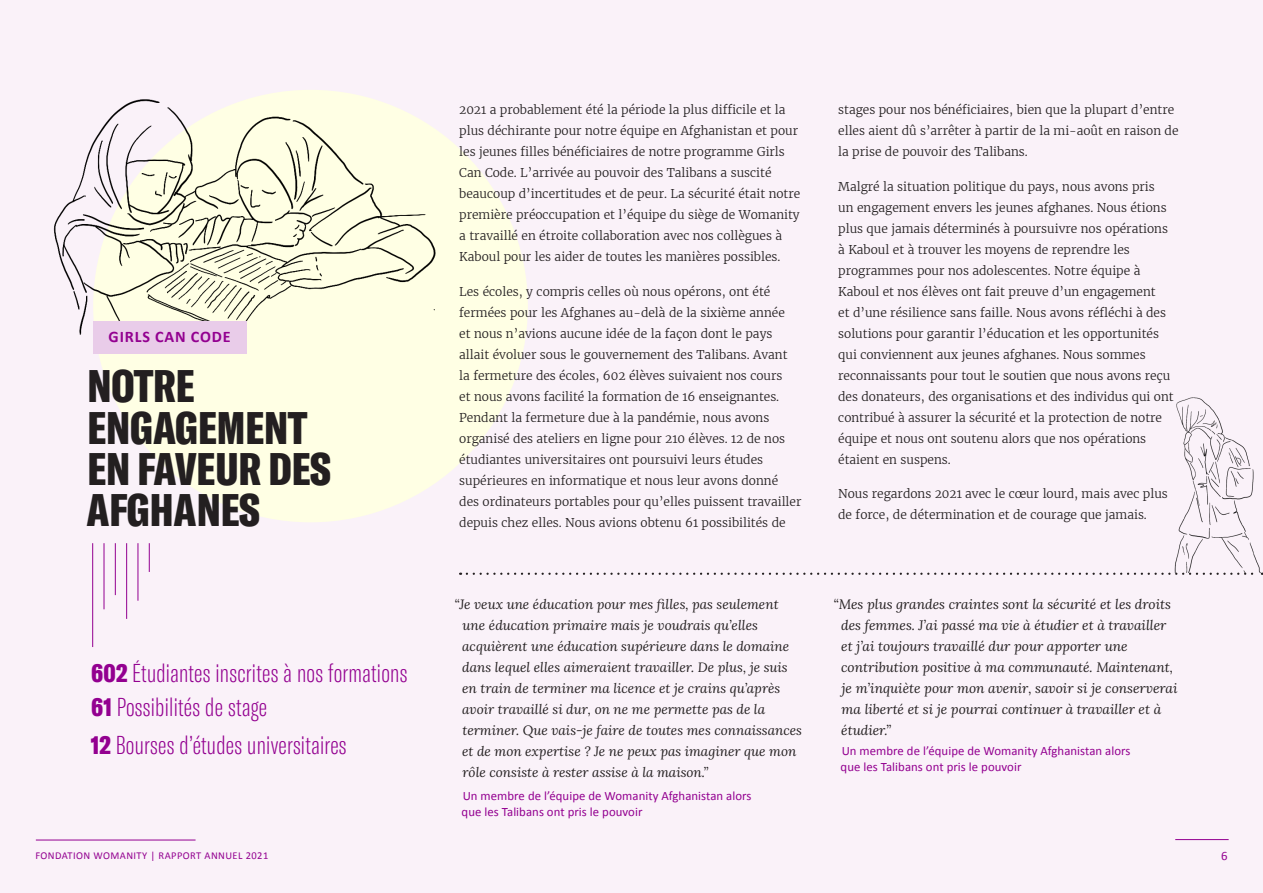
<style>
.page{position:relative;width:1263px;height:893px;background:#faf2f9}
.page>*{position:absolute;margin:0;border:0;box-sizing:border-box;transform-origin:0 0}
.t1{font:900 extra-condensed 45px/41.2px "GT America";color:#231f20}
.Stats{font:100 extra-condensed 25.5px "GT America";letter-spacing:.01em;color:#930090}
.Quote_Heads{font:700 16.05px "Calibri";letter-spacing:.05em;color:#930090}
.t2{font:italic 13.65px/21px "Lora";color:#231f20}
.Quotes{font:italic 13.5px/21px "Lora";color:#231f20}
.Quote_Heads-2{font:12.75px/15.8px "Calibri";letter-spacing:.005em;color:#930090}
.Body_1{font:300 12px/21px "Merriweather";color:#231f20}
.t3{font:10.5px "Calibri";letter-spacing:.04em;color:#930090}
.s1{font-weight:900}
</style>
<div class="page">
<div style="left:93px;top:90px;width:435px;height:432px;background:#ffffe4;border-radius:50%"></div>
<svg style="left:467px;top:573px;width:796px;height:2px"></svg>
<img style="left:53px;top:90px;width:389px;height:245px">
<hr style="left:92px;top:543px;width:1px;height:104px;background:#930090">
<hr style="left:104px;top:543px;width:1px;height:66px;background:#930090">
<hr style="left:115px;top:543px;width:1px;height:52px;background:#930090">
<svg style="left:149px;top:543px;width:1px;height:29px"></svg>
<hr style="left:126px;top:543px;width:1px;height:76px;background:#930090">
<hr style="left:138px;top:543px;width:1px;height:58px;background:#930090">
<img style="left:989px;top:397px;width:274px;height:176px">
<div style="left:93px;top:322px;width:154px;height:32px;background:#e9cce9"></div>
<hr style="left:36px;top:840px;width:160px;height:1px;background:#930090">
<hr style="left:1175px;top:839px;width:54px;height:1px;background:#930090">
<p class="Quote_Heads" style="left:109px;top:327px;width:124px">GIRLS CAN CODE</p>
<h1 class="t1" style="left:86px;top:365px;width:246px">NOTRE<br>ENGAGEMENT<br>EN FAVEUR DES<br>AFGHANES</h1>
<p class="Stats" style="left:92px;top:659px;width:317px"><span class="s1">602</span> Étudiantes inscrites à nos formations</p>
<p class="Stats" style="left:92px;top:693px;width:177px"><span class="s1">61</span> Possibilités de stage</p>
<p class="Stats" style="left:91px;top:730px;width:257px"><span class="s1">12</span> Bourses d’études universitaires</p>
<p class="Body_1" style="left:459px;top:99px;width:343px">2021 a probablement été la période la plus difficile et la plus déchirante pour notre équipe en Afghanistan et pour les jeunes filles bénéficiaires de notre programme Girls Can Code. L’arrivée au pouvoir des Talibans a suscité beaucoup d’incertitudes et de peur. La sécurité était notre première préoccupation et l’équipe du siège de Womanity a travaillé en étroite collaboration avec nos collègues à Kaboul pour les aider de toutes les manières possibles.</p>
<p class="Body_1" style="left:459px;top:281px;width:344px">Les écoles, y compris celles où nous opérons, ont été fermées pour les Afghanes au-delà de la sixième année<br>et nous n’avions aucune idée de la façon dont le pays allait évoluer sous le gouvernement des Talibans. Avant<br>la fermeture des écoles, 602 élèves suivaient nos cours<br>et nous avons facilité la formation de 16 enseignantes.<br>Pendant la fermeture due à la pandémie, nous avons organisé des ateliers en ligne pour 210 élèves. 12 de nos étudiantes universitaires ont poursuivi leurs études supérieures en informatique et nous leur avons donné<br>des ordinateurs portables pour qu’elles puissent travailler depuis chez elles. Nous avions obtenu 61 possibilités de</p>
<p class="Quotes" style="left:462px;top:593px;width:341px;text-indent:-8px">“Je veux une éducation pour mes filles, pas seulement une éducation primaire mais je voudrais qu’elles acquièrent une éducation supérieure dans le domaine dans lequel elles aimeraient travailler. De plus, je suis en train de terminer ma licence et je crains qu’après avoir travaillé si dur, on ne me permette pas de la terminer. Que vais-je faire de toutes mes connaissances et de mon expertise ? Je ne peux pas imaginer que mon rôle consiste à rester assise à la maison.”</p>
<p class="Quote_Heads-2" style="left:462px;top:788px;width:291px">Un membre de l’équipe de Womanity Afghanistan alors que les Talibans ont pris le pouvoir</p>
<p class="Body_1" style="left:838px;top:99px;width:342px">stages pour nos bénéficiaires, bien que la plupart d’entre elles aient dû s’arrêter à partir de la mi-août en raison de la prise de pouvoir des Talibans.</p>
<p class="Body_1" style="left:838px;top:176px;width:337px">Malgré la situation politique du pays, nous avons pris<br>un engagement envers les jeunes afghanes. Nous étions plus que jamais déterminés à poursuivre nos opérations à Kaboul et à trouver les moyens de reprendre les programmes pour nos adolescentes. Notre équipe à Kaboul et nos élèves ont fait preuve d’un engagement<br>et d’une résilience sans faille. Nous avons réfléchi à des solutions pour garantir l’éducation et les opportunités qui conviennent aux jeunes afghanes. Nous sommes reconnaissants pour tout le soutien que nous avons reçu des donateurs, des organisations et des individus qui ont contribué à assurer la sécurité et la protection de notre équipe et nous ont soutenu alors que nos opérations étaient en suspens.</p>
<p class="Body_1" style="left:838px;top:483px;width:331px">Nous regardons 2021 avec le cœur lourd, mais avec plus de force, de détermination et de courage que jamais.</p>
<p class="t2" style="left:841px;top:593px;width:338px;text-indent:-8px">“Mes plus grandes craintes sont la sécurité et les droits des femmes. J’ai passé ma vie à étudier et à travailler et j’ai toujours travaillé dur pour apporter une contribution positive à ma communauté. Maintenant, je m’inquiète pour mon avenir, savoir si je conserverai ma liberté et si je pourrai continuer à travailler et à étudier.”</p>
<p class="Quote_Heads-2" style="left:841px;top:743px;width:291px">Un membre de l’équipe de Womanity Afghanistan alors que les Talibans ont pris le pouvoir</p>
<p class="t3" style="left:35px;top:849px;width:234px">FONDATION WOMANITY | RAPPORT ANNUEL 2021</p>
<p class="Quote_Heads-2" style="left:1221px;top:848px;width:8px">6</p>
</div>
